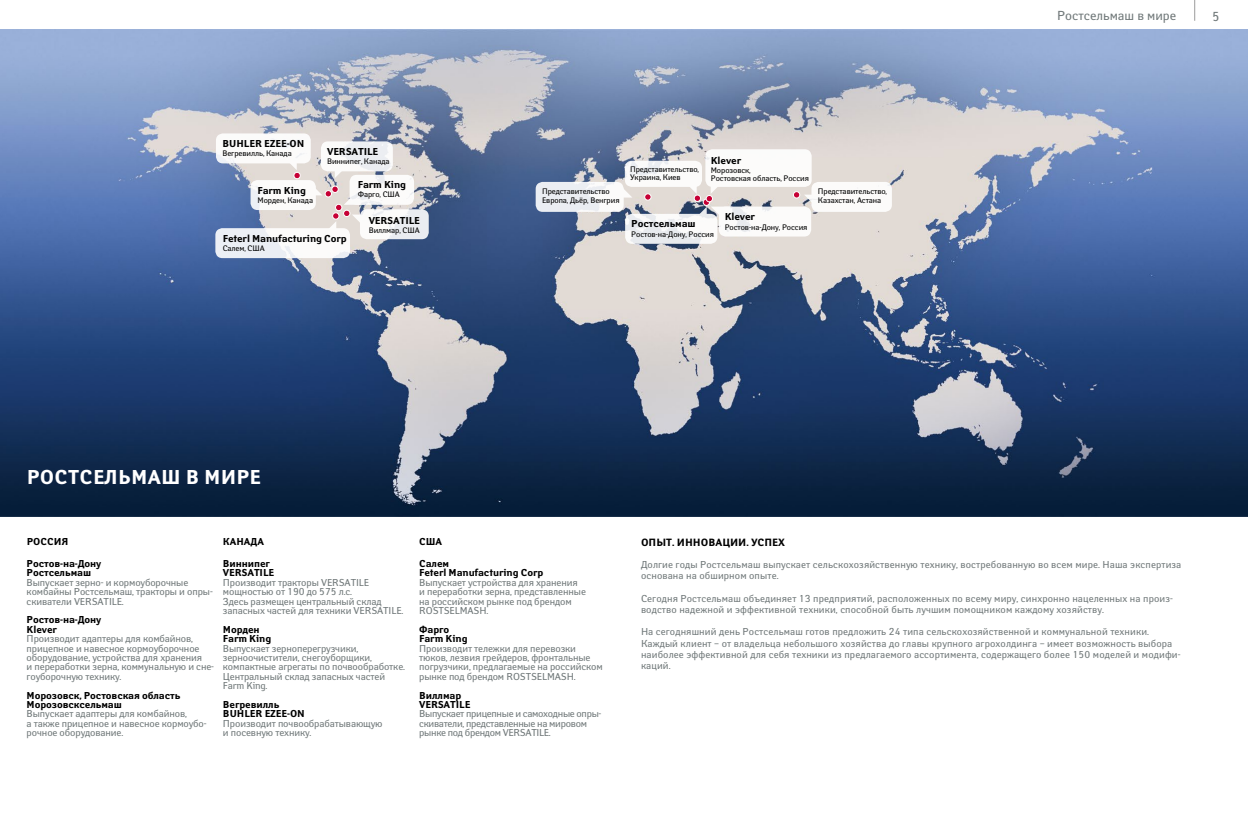
<style>
.page{position:relative;width:1248px;height:828px;background:#fff}
.page>*{position:absolute;margin:0;border:0;box-sizing:border-box;transform-origin:0 0}
.t1{font:700 20px "Yanus";letter-spacing:.01em;color:#fff}
.t2{font:13px "Yanus";color:#727a7b}
.t3{font:700 10.5px "Yanus";color:#000}
.t4{font:10px/9.4px "Yanus";letter-spacing:-.01em;color:#727a7b}
.t5{font:10px/11.2px "Yanus";letter-spacing:.01em;color:#727a7b}
.t6{font:700 10px/9.4px "Yanus";letter-spacing:-.01em;color:#000}
.t7{font:10px/9.4px "Yanus";letter-spacing:-.03em;color:#727a7b}
.t8{font:8px/8px "Yanus";letter-spacing:-.01em;color:#000}
</style>
<div class="page">
<svg style="left:1194px;top:0;width:1px;height:21px"></svg>
<img style="left:0;top:30px;width:1247px;height:487px">
<div style="left:644px;top:194px;width:7px;height:6px;background:#c60035;border-radius:50%"></div>
<div style="left:644px;top:193px;width:7px;height:7px;border:1px solid #fff;border-radius:50%"></div>
<div style="left:793px;top:191px;width:7px;height:7px;border:1px solid #fff;border-radius:50%"></div>
<div style="left:332px;top:213px;width:7px;height:6px;background:#c60035;border-radius:50%"></div>
<div style="left:332px;top:212px;width:7px;height:7px;border:1px solid #fff;border-radius:50%"></div>
<div style="left:335px;top:204px;width:7px;height:7px;background:#c60035;border-radius:50%"></div>
<div style="left:335px;top:204px;width:7px;height:7px;border:1px solid #fff;border-radius:50%"></div>
<div style="left:343px;top:210px;width:7px;height:7px;background:#c60035;border-radius:50%"></div>
<div style="left:343px;top:210px;width:7px;height:7px;border:1px solid #fff;border-radius:50%"></div>
<div style="left:294px;top:172px;width:6px;height:7px;background:#c60035;border-radius:50%"></div>
<div style="left:293px;top:172px;width:7px;height:7px;border:1px solid #fff;border-radius:50%"></div>
<div style="left:250px;top:180px;width:66px;height:30px;background:#fff;border-radius:7px"></div>
<svg style="left:315px;top:184px;width:23px;height:13px"></svg>
<div style="left:215px;top:228px;width:135px;height:30px;background:linear-gradient(to right,#e8edf4,#fffdfb);border-radius:7px"></div>
<svg style="left:325px;top:221px;width:11px;height:22px"></svg>
<svg style="left:625px;top:214px;width:92px;height:30px;fill:#e9ebef"></svg>
<div style="left:624px;top:161px;width:78px;height:26px;background:linear-gradient(to right,#f5f5f6,#fdfcfb);border-radius:7px"></div>
<div style="left:705px;top:149px;width:106px;height:38px;background:#fff;border-radius:7px"></div>
<div style="left:811px;top:182px;width:80px;height:30px;background:#fff;border-radius:7px"></div>
<svg style="left:793px;top:192px;width:28px;height:13px"></svg>
<div style="left:535px;top:182px;width:88px;height:30px;background:linear-gradient(to right,#e5eaf0,#faf9f9);border-radius:7px"></div>
<svg style="left:610px;top:187px;width:22px;height:11px"></svg>
<div style="left:216px;top:133px;width:95px;height:30px;background:#fff;border-radius:7px"></div>
<svg style="left:286px;top:156px;width:11px;height:14px"></svg>
<div style="left:321px;top:141px;width:72px;height:30px;background:linear-gradient(to bottom,#f1f2f5,#f3f4f6);border-radius:7px"></div>
<svg style="left:335px;top:156px;width:10px;height:22px"></svg>
<div style="left:360px;top:209px;width:68px;height:30px;background:linear-gradient(to right,#fffefc,#e7eaf0);border-radius:7px"></div>
<svg style="left:352px;top:214px;width:21px;height:11px"></svg>
<div style="left:718px;top:207px;width:93px;height:29px;background:#fff;border-radius:7px"></div>
<svg style="left:685px;top:172px;width:47px;height:57px"></svg>
<div style="left:349px;top:175px;width:65px;height:30px;background:#fff;border-radius:7px"></div>
<svg style="left:344px;top:194px;width:21px;height:11px"></svg>
<p class="t6" style="left:222px;top:139px;width:83px">BUHLER EZEE-ON</p>
<p class="t8" style="left:222px;top:149px;width:71px">Вегревилль, Канада</p>
<p class="t6" style="left:257px;top:186px;width:50px">Farm King</p>
<p class="t8" style="left:257px;top:196px;width:57px">Морден, Канада</p>
<p class="t6" style="left:223px;top:234px;width:126px">Feterl Manufacturing Corp</p>
<p class="t8" style="left:223px;top:244px;width:43px">Салем, США</p>
<p class="t6" style="left:327px;top:147px;width:53px">VERSATILE</p>
<p class="t8" style="left:327px;top:157px;width:64px">Виннипег, Канада</p>
<p class="t6" style="left:358px;top:180px;width:50px">Farm King</p>
<p class="t8" style="left:358px;top:190px;width:43px">Фарго, США</p>
<p class="t6" style="left:368px;top:216px;width:53px">VERSATILE</p>
<p class="t8" style="left:368px;top:226px;width:52px">Виллмар, США</p>
<p class="t8" style="left:542px;top:186px;width:79px;line-height:9.4px">Представительство<br>Европа, Дьёр, Венгрия</p>
<p class="t8" style="left:630px;top:165px;width:70px">Представительство,<br>Украина, Киев</p>
<p class="t6" style="left:710px;top:156px;width:32px">Klever</p>
<p class="t8" style="left:710px;top:166px;width:100px">Морозовск,<br>Ростовская область, Россия</p>
<p class="t6" style="left:631px;top:219px;width:66px">Ростсельмаш</p>
<p class="t8" style="left:631px;top:230px;width:84px">Ростов-на-Дону, Россия</p>
<p class="t6" style="left:724px;top:212px;width:32px">Klever</p>
<p class="t8" style="left:724px;top:223px;width:84px">Ростов-на-Дону, Россия</p>
<p class="t8" style="left:817px;top:186px;width:71px;line-height:9.4px">Представительство,<br>Казахстан, Астана</p>
<h2 class="t2" style="left:1057px;top:8px;width:120px">Ростсельмаш в мире</h2>
<h2 class="t2" style="left:1212px;top:8px;width:9px">5</h2>
<h1 class="t1" style="left:27px;top:465px;width:236px">РОСТСЕЛЬМАШ В МИРЕ</h1>
<p class="t6" style="left:27px;top:531px;width:76px;line-height:21.6px">РОССИЯ<br>Ростов-на-Дону</p>
<p class="t6" style="left:27px;top:568px;width:66px">Ростсельмаш</p>
<p class="t4" style="left:27px;top:577px;width:188px">Выпускает зерно- и кормоуборочные комбайны Ростсельмаш, тракторы и опры&shy;скиватели VERSATILE.</p>
<p class="t6" style="left:27px;top:615px;width:76px">Ростов-на-Дону<br>Klever</p>
<p class="t4" style="left:27px;top:634px;width:189px">Производит адаптеры для комбайнов, прицепное и навесное кормоуборочное оборудование, устройства для хранения<br>и переработки зерна, коммунальную и сне&shy;гоуборочную технику.</p>
<p class="t6" style="left:27px;top:691px;width:155px">Морозовск, Ростовская область<br>Морозовсксельмаш</p>
<p class="t4" style="left:27px;top:709px;width:181px">Выпускает адаптеры для комбайнов,<br>а также прицепное и навесное кормоубо&shy;рочное оборудование.</p>
<p class="t6" style="left:223px;top:531px;width:49px;line-height:21.6px">КАНАДА<br>Виннипег</p>
<p class="t6" style="left:223px;top:568px;width:53px">VERSATILE</p>
<p class="t4" style="left:223px;top:577px;width:182px">Производит тракторы VERSATILE мощностью от 190 до 575 л.с.<br>Здесь размещен центральный склад запасных частей для техники VERSATILE.</p>
<p class="t6" style="left:223px;top:625px;width:50px">Морден<br>Farm King</p>
<p class="t4" style="left:223px;top:643px;width:184px">Выпускает зерноперегрузчики, зерноочистители, снегоуборщики, компактные агрегаты по почвообработке.<br>Центральный склад запасных частей<br>Farm King.</p>
<p class="t6" style="left:223px;top:700px;width:83px">Вегревилль<br>BUHLER EZEE-ON</p>
<p class="t4" style="left:223px;top:718px;width:161px">Производит почвообрабатывающую и посевную технику.</p>
<p class="t6" style="left:419px;top:531px;width:31px;line-height:21.6px">США<br>Салем</p>
<p class="t6" style="left:419px;top:568px;width:126px">Feterl Manufacturing Corp</p>
<p class="t4" style="left:419px;top:577px;width:168px">Выпускает устройства для хранения и переработки зерна, представленные на российском рынке под брендом<br>ROSTSELMASH.</p>
<p class="t6" style="left:419px;top:625px;width:50px">Фарго<br>Farm King</p>
<p class="t4" style="left:419px;top:643px;width:185px">Производит тележки для перевозки тюков, лезвия грейдеров, фронтальные погрузчики, предлагаемые на российском рынке под брендом ROSTSELMASH.</p>
<p class="t6" style="left:419px;top:691px;width:53px">Виллмар<br>VERSATILE</p>
<p class="t7" style="left:419px;top:709px;width:184px">Выпускает прицепные и самоходные опры&shy;скиватели, представленные на мировом рынке под брендом VERSATILE.</p>
<p class="t3" style="left:641px;top:536px;width:145px">ОПЫТ. ИННОВАЦИИ. УСПЕХ</p>
<p class="t5" style="left:641px;top:559px;width:542px">Долгие годы Ростсельмаш выпускает сельскохозяйственную технику, востребованную во всем мире. Наша экспертиза основана на обширном опыте.</p>
<p class="t5" style="left:641px;top:592px;width:533px">Сегодня Ростсельмаш объединяет 13 предприятий, расположенных по всему миру, синхронно нацеленных на произ&shy;водство надежной и эффективной техники, способной быть лучшим помощником каждому хозяйству.</p>
<p class="t5" style="left:641px;top:626px;width:541px">На сегодняшний день Ростсельмаш готов предложить 24 типа сельскохозяйственной и коммунальной техники.<br>Каждый клиент – от владельца небольшого хозяйства до главы крупного агрохолдинга – имеет возможность выбора наиболее эффективной для себя техники из предлагаемого ассортимента, содержащего более 150 моделей и модифи&shy;каций.</p>
</div>
